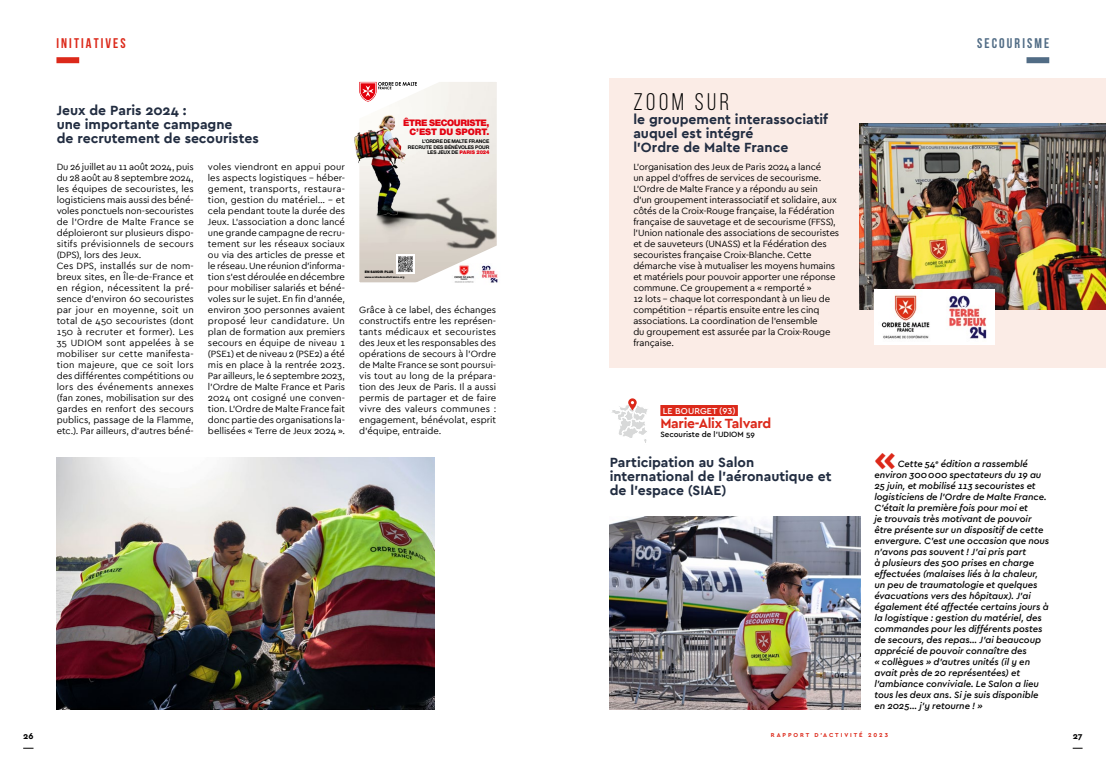
<style>
.page{position:relative;width:1106px;height:766px;background:#fff}
.page>*{position:absolute;margin:0;border:0;box-sizing:border-box;transform-origin:0 0}
.t1{font:700 36px "Cera";color:#dc291a}
.t2{font:24px "Bebas Neue";letter-spacing:.15em;color:#000}
.t3{font:700 14px/14px "Cera";color:#222d41}
.t4{font:700 14px "Cera";letter-spacing:-.02em;color:#dc291a}
.t5{font:700 14px "Bebas Neue";letter-spacing:.15em;color:#dc291a}
.t6{font:700 14px "Bebas Neue";letter-spacing:.15em;color:#516c85}
.t7{font:900 9.7px/9.7px "Nimbus San Nov";letter-spacing:-.04em;color:#e30211;text-align:right}
.t8{font:9.5px/11px "Cera";letter-spacing:-.01em;color:#000}
.t9{font:italic 500 9.5px/11px "Cera";letter-spacing:-.005em;color:#000}
.t10{font:500 9px "Cera";letter-spacing:.01em;color:#fff}
.t11{font:700 9px "Cera";color:#000}
.t12{font:500 8px "Cera";color:#000}
.t13{font:700 6px "Cera";letter-spacing:.32em;color:#dc291a}
.t14{font:700 5.4px/5.6px "Nimbus San Nov";letter-spacing:-.02em;color:#000;text-align:right}
.t15{font:900 3.6px "Nimbus San Nov";letter-spacing:-.01em;color:#000}
.t16{font:900 2.8px "Nimbus San Nov";color:#000}
.s1{font-weight:900;color:#e30211}
</style>
<div class="page">
<img style="left:609px;top:517px;width:251px;height:192px">
<div style="left:609px;top:79px;width:497px;height:289px;background:#fbece6"></div>
<div style="left:56px;top:57px;width:23px;height:6px;background:#dc291a"></div>
<div style="left:1026px;top:57px;width:23px;height:6px;background:#516c85"></div>
<img style="left:56px;top:458px;width:379px;height:251px">
<img style="left:859px;top:123px;width:247px;height:186px">
<img style="left:874px;top:289px;width:120px;height:55px">
<svg style="left:354px;top:81px;width:143px;height:202px"></svg>
<img style="left:452px;top:263px;width:46px;height:20px">
<div style="left:660px;top:405px;width:78px;height:11px;background:#dc291a"></div>
<svg style="left:612px;top:399px;width:36px;height:44px"></svg>
<h3 class="t5" style="left:56px;top:36px;width:71px">INITIATIVES</h3>
<h3 class="t6" style="left:977px;top:36px;width:74px">SECOURISME</h3>
<h3 class="t3" style="left:57px;top:103px;width:203px">Jeux de Paris 2024 :<br>une importante campagne<br>de recrutement de secouristes</h3>
<p class="t8" style="left:57px;top:161px;width:139px">Du 26 juillet au 11 août 2024, puis du 28 août au 8 septembre 2024, les équipes de secouristes, les logisticiens mais aussi des béné&shy;voles ponctuels non-secouristes de l'Ordre de Malte France se déploieront sur plusieurs dispo&shy;sitifs prévisionnels de secours (DPS), lors des Jeux.<br>Ces DPS, installés sur de nom&shy;breux sites, en Île-de-France et en région, nécessitent la pré&shy;sence d’environ 60 secouristes par jour en moyenne, soit un total de 450 secouristes (dont<br>150 à recruter et former). Les<br>35 UDIOM sont appelées à se mobiliser sur cette manifesta&shy;tion majeure, que ce soit lors des différentes compétitions ou lors des événements annexes (fan zones, mobilisation sur des gardes en renfort des secours publics, passage de la Flamme, etc.). Par ailleurs, d’autres béné-</p>
<p class="t8" style="left:208px;top:161px;width:139px;text-align:justify">voles viendront en appui pour les aspects logistiques – héber&shy;gement, transports, restaura&shy;tion, gestion du matériel… - et cela pendant toute la durée des Jeux. L’association a donc lancé une grande campagne de recru&shy;tement sur les réseaux sociaux ou via des articles de presse et le réseau. Une réunion d’informa&shy;tion s’est déroulée en décembre pour mobiliser salariés et béné&shy;voles sur le sujet. En fin d’année, environ 300 personnes avaient proposé leur candidature. Un plan de formation aux premiers secours en équipe de niveau 1 (PSE1) et de niveau 2 (PSE2) a été mis en place à la rentrée 2023.<br>Par ailleurs, le 6 septembre 2023, l’Ordre de Malte France et Paris 2024 ont cosigné une conven&shy;tion. L’Ordre de Malte France fait donc partie des organisations la&shy;bellisées « Terre de Jeux 2024 ».</p>
<p class="t7" style="left:403px;top:117px;width:88px">ÊTRE SECOURISTE,<br>C’EST DU SPORT.</p>
<p class="t14" style="left:408px;top:138px;width:83px">L’ORDRE DE MALTE FRANCE<br>RECRUTE DES BÉNÉVOLES POUR<br>LES JEUX DE <span class="s1">PARIS 2024</span></p>
<p class="t15" style="left:365px;top:269px;width:30px">EN SAVOIR PLUS</p>
<p class="t16" style="left:365px;top:274px;width:41px">www.ordredemaltefrance.org</p>
<p class="t8" style="left:359px;top:304px;width:139px;text-align:justify">Grâce à ce label, des échanges constructifs entre les représen&shy;tants médicaux et secouristes des Jeux et les responsables des opérations de secours à l’Ordre de Malte France se sont poursui&shy;vis tout au long de la prépara&shy;tion des Jeux de Paris. Il a aussi permis de partager et de faire vivre des valeurs communes : engagement, bénévolat, esprit d’équipe, entraide.</p>
<h2 class="t2" style="left:633px;top:89px;width:97px">ZOOM SUR</h2>
<h3 class="t3" style="left:633px;top:112px;width:196px">le groupement interassociatif auquel est intégré<br>l'Ordre de Malte France</h3>
<p class="t8" style="left:633px;top:161px;width:207px">L’organisation des Jeux de Paris 2024 a lancé<br>un appel d’offres de services de secourisme.<br>L’Ordre de Malte France y a répondu au sein<br>d’un groupement interassociatif et solidaire, aux côtés de la Croix-Rouge française, la Fédération française de sauvetage et de secourisme (FFSS), l’Union nationale des associations de secouristes et de sauveteurs (UNASS) et la Fédération des secouristes française Croix-Blanche. Cette démarche vise à mutualiser les moyens humains et matériels pour pouvoir apporter une réponse commune. Ce groupement a « remporté »<br>12 lots - chaque lot correspondant à un lieu de compétition – répartis ensuite entre les cinq associations. La coordination de l’ensemble<br>du groupement est assurée par la Croix-Rouge française.</p>
<p class="t10" style="left:663px;top:404px;width:74px">LE BOURGET (93)</p>
<h3 class="t4" style="left:660px;top:414px;width:112px">Marie-Alix Talvard</h3>
<p class="t12" style="left:660px;top:429px;width:96px">Secouriste de l’UDIOM 59</p>
<h3 class="t3" style="left:609px;top:455px;width:223px">Participation au Salon international de l’aéronautique et de l’espace (SIAE)</h3>
<h1 class="t1" style="left:874px;top:435px;width:23px">«</h1>
<p class="t9" style="left:874px;top:458px;width:176px;text-indent:23px">Cette 54<sup>e</sup> édition a rassemblé environ 300 000 spectateurs du 19 au 25 juin, et mobilisé 113 secouristes et logisticiens de l’Ordre de Malte France.<br>C’était la première fois pour moi et<br>je trouvais très motivant de pouvoir être présente sur un dispositif de cette envergure. C’est une occasion que nous n’avons pas souvent ! J’ai pris part<br>à plusieurs des 500 prises en charge effectuées (malaises liés à la chaleur, un peu de traumatologie et quelques évacuations vers des hôpitaux). J’ai également été affectée certains jours à la logistique : gestion du matériel, des commandes pour les différents postes de secours, des repas… J’ai beaucoup apprécié de pouvoir connaître des<br>« collègues » d’autres unités (il y en avait près de 20 représentées) et l’ambiance conviviale. Le Salon a lieu tous les deux ans. Si je suis disponible en 2025… j’y retourne ! »</p>
<p class="t11" style="left:23px;top:730px;width:12px">26</p>
<p class="t13" style="left:771px;top:730px;width:119px">RAPPORT D’ACTIVITÉ 2023</p>
<p class="t11" style="left:1072px;top:730px;width:11px">27</p>
</div>
